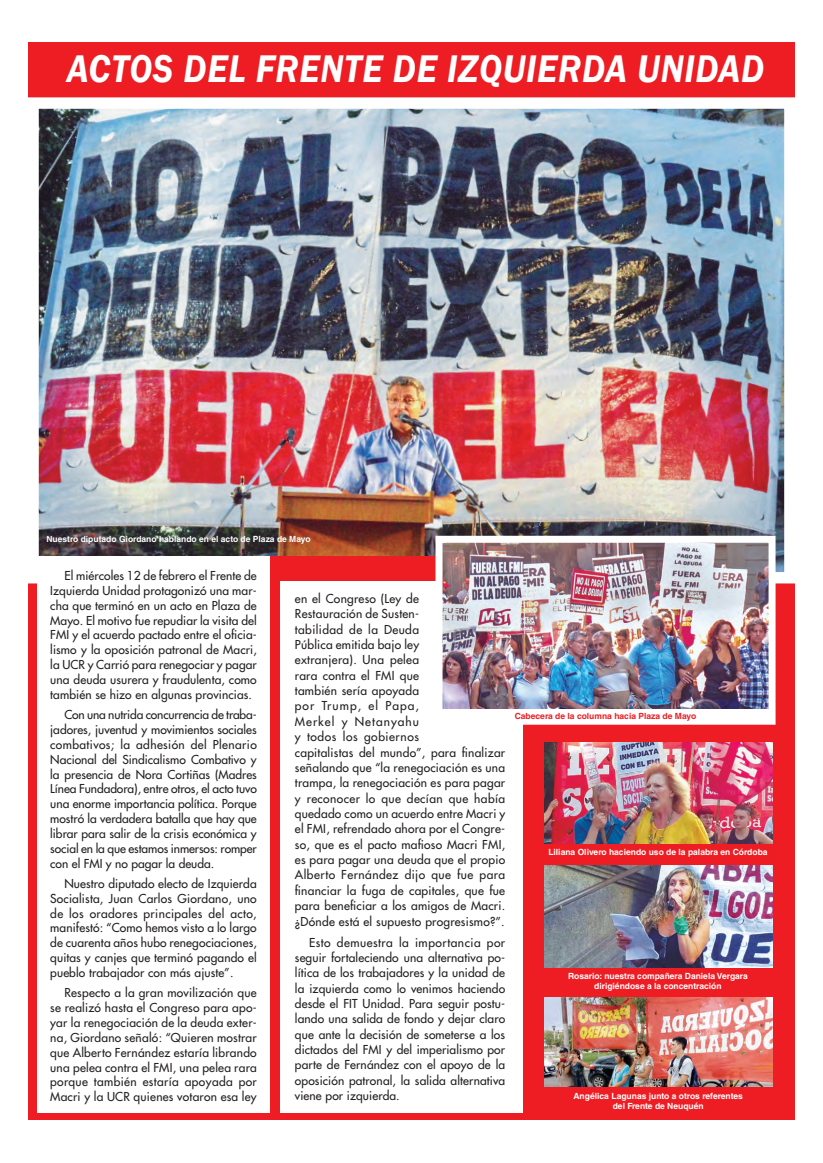
<style>
.page{position:relative;width:823px;height:1163px;background:#fff}
.page>*{position:absolute;margin:0;border:0;box-sizing:border-box;transform-origin:0 0}
.es_cuerpo_texto{font:italic 600 39.6px "Franklin Gothic";letter-spacing:.02em;color:#fff;scale:.89 1}
.es_cuerpo_texto-2{font:500 12px/14.8px "Futura Std";letter-spacing:.02em;color:#231f20;text-align:justify}
.es_epigrafe{font:700 8.5px/10.2px "Helvetica LT Std";color:#fff;text-align:center}
.es_epigrafe-2{font:700 8.5px "Helvetica LT Std";color:#ee1d23}
</style>
<div class="page">
<div style="left:28px;top:42px;width:766px;height:1078px;background:#ee1d23"></div>
<img style="left:39px;top:109px;width:744px;height:462px">
<div style="left:27px;top:97px;width:768px;height:486px;border:11px solid #fff"></div>
<div style="left:270px;top:556px;width:170px;height:40px;background:#ee1d23"></div>
<div style="left:37px;top:556px;width:233px;height:556px;background:#fff"></div>
<div style="left:280px;top:809px;width:242px;height:303px;background:#fff"></div>
<div style="left:280px;top:581px;width:242px;height:331px;background:#fff"></div>
<img style="left:544px;top:865px;width:227px;height:102px">
<img style="left:544px;top:997px;width:227px;height:89px">
<img style="left:544px;top:742px;width:227px;height:101px">
<img style="left:443px;top:543px;width:324px;height:165px">
<div style="left:435px;top:535px;width:340px;height:189px;border:7px solid #fff"></div>
<div style="left:439px;top:708px;width:332px;height:13px;background:#fff"></div>
<p class="es_cuerpo_texto" style="left:67px;top:43px;width:784px">ACTOS DEL FRENTE DE IZQUIERDA UNIDAD</p>
<p class="es_epigrafe" style="left:46px;top:533px;width:266px">Nuestro diputado Giordano hablando en el acto de Plaza de Mayo</p>
<p class="es_cuerpo_texto-2" style="left:50px;top:568px;width:208px;text-indent:14px">El miércoles 12 de febrero el Frente de Izquierda Unidad protagonizó una mar&shy;cha que terminó en un acto en Plaza de Mayo. El motivo fue repudiar la visita del FMI y el acuerdo pactado entre el oficia&shy;lismo y la oposición patronal de Macri, la UCR y Carrió para renegociar y pagar una deuda usurera y fraudulenta, como también se hizo en algunas provincias.</p>
<p class="es_cuerpo_texto-2" style="left:50px;top:707px;width:208px;text-indent:14px">Con una nutrida concurrencia de traba&shy;jadores, juventud y movimientos sociales combativos; la adhesión del Plenario Nacional del Sindicalismo Combativo y la presencia de Nora Cortiñas (Madres Línea Fundadora), entre otros, el acto tuvo una enorme importancia política. Porque mostró la verdadera batalla que hay que librar para salir de la crisis económica y social en la que estamos inmersos: romper con el FMI y no pagar la deuda.</p>
<p class="es_cuerpo_texto-2" style="left:50px;top:876px;width:208px;text-indent:14px">Nuestro diputado electo de Izquierda Socialista, Juan Carlos Giordano, uno de los oradores principales del acto, manifestó: “Como hemos visto a lo largo de cuarenta años hubo renegociaciones, quitas y canjes que terminó pagando el pueblo trabajador con más ajuste”.</p>
<p class="es_cuerpo_texto-2" style="left:50px;top:985px;width:208px;text-indent:14px">Respecto a la gran movilización que se realizó hasta el Congreso para apo&shy;yar la renegociación de la deuda exter&shy;na, Giordano señaló: “Quieren mostrar que Alberto Fernández estaría librando una pelea contra el FMI, una pelea rara porque también estaría apoyada por Macri y la UCR quienes votaron esa ley</p>
<p class="es_cuerpo_texto-2" style="left:295px;top:591px;width:212px;line-height:15.3px;text-align:left">en el Congreso (Ley de<br>Restauración de Susten-<br>tabilidad de la Deuda<br>Pública emitida bajo ley<br>extranjera). Una pelea<br>rara contra el FMI que<br>también sería apoyada<br>por Trump, el Papa,<br>Merkel y Netanyahu<br>y todos los gobiernos<br>capitalistas del mundo”, para finalizar señalando que “la renegociación es una trampa, la renegociación es para pagar y reconocer lo que decían que había quedado como un acuerdo entre Macri y el FMI, refrendado ahora por el Congre&shy;so, que es el pacto mafioso Macri FMI, es para pagar una deuda que el propio<br>Alberto Fernández dijo que fue para financiar la fuga de capitales, que fue para beneficiar a los amigos de Macri. ¿Dónde está el supuesto progresismo?”.</p>
<p class="es_cuerpo_texto-2" style="left:295px;top:934px;width:212px;line-height:15.3px;text-indent:14px">Esto demuestra la importancia por seguir fortaleciendo una alternativa po&shy;lítica de los trabajadores y la unidad de la izquierda como lo venimos haciendo desde el FIT Unidad. Para seguir postu&shy;lando una salida de fondo y dejar claro que ante la decisión de someterse a los dictados del FMI y del imperialismo por parte de Fernández con el apoyo de la oposición patronal, la salida alternativa viene por izquierda.</p>
<p class="es_epigrafe-2" style="left:514px;top:710px;width:183px">Cabecera de la columna hacia Plaza de Mayo</p>
<p class="es_epigrafe" style="left:548px;top:847px;width:220px">Liliana Olivero haciendo uso de la palabra en Córdoba</p>
<p class="es_epigrafe" style="left:568px;top:970px;width:181px">Rosario: nuestra compañera Daniela Vergara dirigiéndose a la concentración</p>
<p class="es_epigrafe" style="left:573px;top:1090px;width:171px">Angélica Lagunas junto a otros referentes del Frente de Neuquén</p>
</div>
